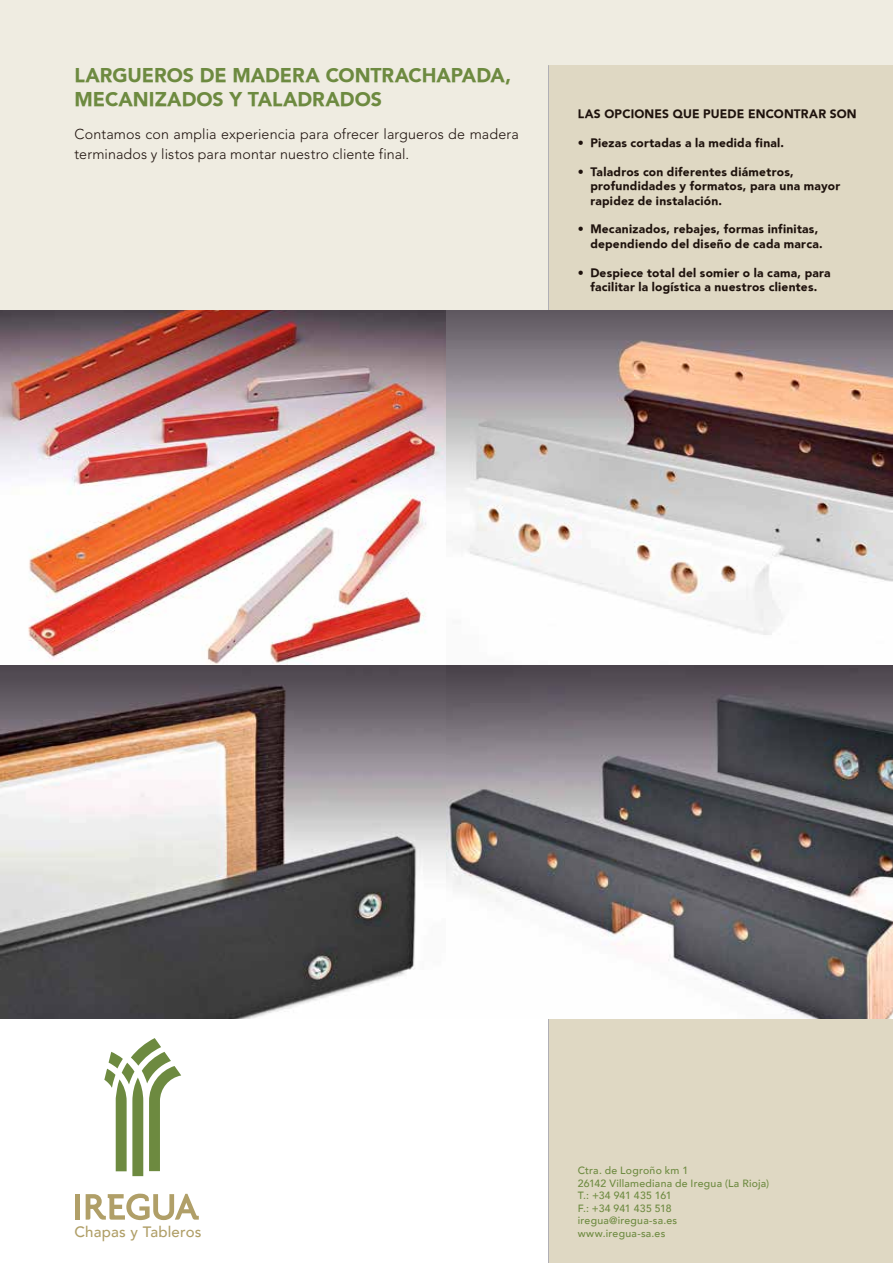
<style>
.page{position:relative;width:893px;height:1263px;background:#fff}
.page>*{position:absolute;margin:0;border:0;box-sizing:border-box;transform-origin:0 0}
.t1{font:900 19.5px/23.4px "Avenir";color:#6d8a40}
.t2{font:500 15px "Avenir";letter-spacing:.01em;color:#b09f68}
.t3{font:300 14.25px/19.5px "Avenir";letter-spacing:.01em;color:#1e120d}
.t4{font:900 12px/14.4px "Avenir";letter-spacing:.02em;color:#1e120d}
.t5{font:500 10.5px/12.6px "Avenir";letter-spacing:.025em;color:#6d8a40}
</style>
<div class="page">
<div style="left:0;top:0;width:893px;height:988px;background:#efece1"></div>
<div style="left:548px;top:65px;width:345px;height:1198px;background:#dfd8c3"></div>
<svg style="left:104px;top:1038px;width:77px;height:138px"></svg>
<div style="left:75px;top:1194px;width:5px;height:25px;background:#b09f68"></div>
<svg style="left:86px;top:1193px;width:113px;height:27px"></svg>
<hr style="left:548px;top:65px;width:1px;height:1198px;background:#b0afb5">
<img style="left:0;top:665px;width:893px;height:353px">
<img style="left:0;top:310px;width:893px;height:355px">
<h1 class="t1" style="left:75px;top:64px;width:438px">LARGUEROS DE MADERA CONTRACHAPADA,<br>MECANIZADOS Y TALADRADOS</h1>
<p class="t3" style="left:75px;top:125px;width:446px">Contamos con amplia experiencia para ofrecer largueros de madera terminados y listos para montar nuestro cliente final.</p>
<p class="t4" style="left:578px;top:107px;width:280px">LAS OPCIONES QUE PUEDE ENCONTRAR SON</p>
<p class="t4" style="left:578px;top:135px;width:208px">• Piezas cortadas a la medida final.</p>
<p class="t4" style="left:590px;top:164px;width:251px;text-indent:-13px">• Taladros con diferentes diámetros, profundidades y formatos, para una mayor rapidez de instalación.</p>
<p class="t4" style="left:590px;top:222px;width:234px;text-indent:-13px">• Mecanizados, rebajes, formas infinitas, dependiendo del diseño de cada marca.</p>
<p class="t4" style="left:578px;top:265px;width:254px;text-align:center">• Despiece total del somier o la cama, para facilitar la logística a nuestros clientes.</p>
<p class="t2" style="left:75px;top:1219px;width:128px">Chapas y Tableros</p>
<p class="t5" style="left:578px;top:1163px;width:193px">Ctra. de Logroño km 1<br>26142 Villamediana de Iregua (La Rioja)<br>T.: +34 941 435 161<br>F.: +34 941 435 518 iregua@iregua-sa.es<br>www.iregua-sa.es</p>
</div>
